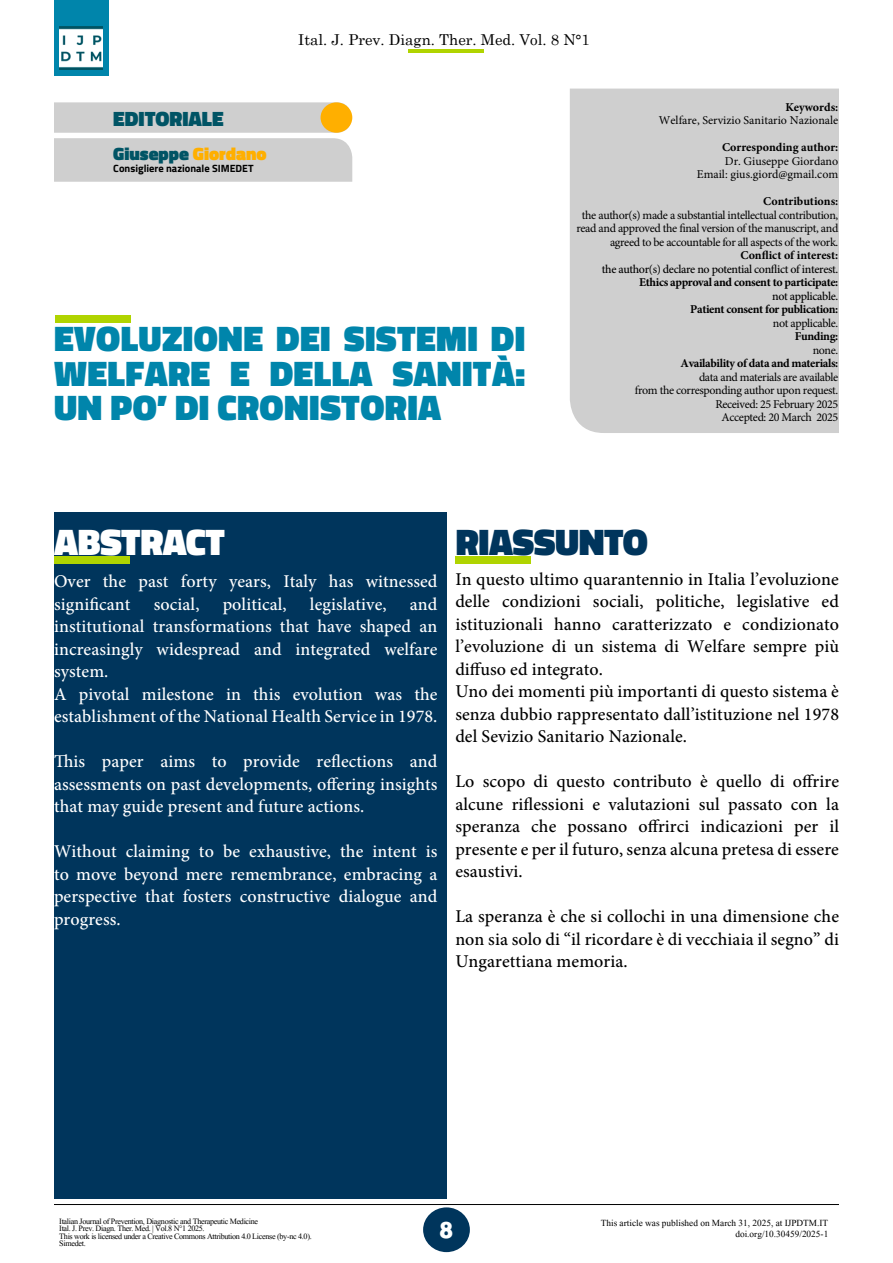
<style>
.page{position:relative;width:893px;height:1263px;background:#fff}
.page>*{position:absolute;margin:0;border:0;box-sizing:border-box;transform-origin:0 0}
.t1{font:900 37.5px "Titillium Web";letter-spacing:-.01em;color:#00355c}
.t2{font:900 37.5px "Titillium Web";letter-spacing:-.01em;color:#fff}
.t3{font:900 36px/34.5px "Titillium Web";letter-spacing:.01em;color:#0085ab}
.t4{font:700 22.5px "Point Panther DEMO";color:#fff}
.t5{font:900 21px "Titillium Web";color:#005465}
.t6{font:500 18px/22.5px "Minion Pro";letter-spacing:.005em;color:#000;text-align:justify}
.t7{font:500 18px/22.5px "Minion Pro";letter-spacing:.005em;color:#fff;text-align:justify}
.t8{font:900 18px "Titillium Web";color:#005465}
.t9{font:15px "Century Schoolbook";color:#000}
.t10{font:12px/13.5px "Minion Pro";letter-spacing:-.03em;color:#000;text-align:right}
.t11{font:700 12px "Minion Pro";letter-spacing:-.03em;color:#000}
.t12{font:12px "Minion Pro";color:#000}
.t13{font:12px "Kokila";color:#000}
.t14{font:500 12px "Minion Pro";letter-spacing:-.03em;color:#000}
.t15{font:700 12px "Minion Pro";color:#000}
.t16{font:10.5px/7.5px "Kokila";letter-spacing:-.03em;color:#000}
.t17{font:700 10.5px "Titillium Web";color:#000}
.s1{color:#ffaf00}
.s2{font-weight:400}
</style>
<div class="page">
<hr style="left:54px;top:1204px;width:785px;height:1px;background:#000">
<div style="left:54px;top:0;width:55px;height:75px;background:#0085ab"></div>
<img style="left:59px;top:26px;width:44px;height:44px">
<hr style="left:409px;top:49px;width:75px;height:3px;background:#b0d400">
<div style="left:423px;top:1207px;width:47px;height:45px;background:#00355c;border-radius:50%"></div>
<div style="left:54px;top:513px;width:392px;height:686px;background:#00355c"></div>
<svg style="left:54px;top:102px;width:298px;height:80px;background:#d3d3d2"></svg>
<div style="left:570px;top:89px;width:269px;height:344px;background:#cfcfcf"></div>
<div style="left:55px;top:316px;width:75px;height:7px;background:#b0d400"></div>
<div style="left:54px;top:556px;width:75px;height:7px;background:#b0d400"></div>
<div style="left:455px;top:556px;width:75px;height:7px;background:#b0d400"></div>
<div style="left:321px;top:102px;width:31px;height:31px;background:#ffaf00;border-radius:50%"></div>
<p class="t9" style="left:298px;top:27px;width:293px">Ital. J. Prev. Diagn. Ther. Med. Vol. 8 N°1</p>
<p class="t5" style="left:113px;top:103px;width:112px">EDITORIALE</p>
<p class="t8" style="left:113px;top:140px;width:155px">Giuseppe <span class="s1">Giordano</span></p>
<p class="t17" style="left:113px;top:160px;width:142px">Consigliere nazionale SIMEDET</p>
<p class="t3" style="left:54px;top:321px;width:473px">EVOLUZIONE DEI SISTEMI DI<br>WELFARE E DELLA SANITÀ:</p>
<p class="t3" style="left:54px;top:390px;width:389px">UN PO’ DI CRONISTORIA</p>
<p class="t15" style="left:785px;top:98px;width:54px">Keywords:</p>
<p class="t12" style="left:659px;top:112px;width:181px">Welfare, Servizio Sanitario Nazionale</p>
<p class="t15" style="left:722px;top:139px;width:118px">Corresponding author:</p>
<p class="t12" style="left:725px;top:153px;width:115px">Dr. Giuseppe Giordano</p>
<p class="t12" style="left:697px;top:166px;width:143px">Email: gius.giord@gmail.com</p>
<p class="t15" style="left:763px;top:193px;width:77px">Contributions:</p>
<p class="t10" style="left:582px;top:208px;width:258px">the author(s) made a substantial intellectual contribution,</p>
<p class="t10" style="left:576px;top:222px;width:263px">read and approved the final version of the manuscript, and agreed to be accountable for all aspects of the work.</p>
<p class="t15" style="left:740px;top:247px;width:99px">Conflict of interest:</p>
<p class="t14" style="left:602px;top:261px;width:238px">the author<span class="s2">(s)</span> declare no potential conflict of interest.</p>
<p class="t11" style="left:639px;top:274px;width:201px">Ethics approval and consent to participate:</p>
<p class="t14" style="left:772px;top:288px;width:68px">not applicable.</p>
<p class="t11" style="left:690px;top:301px;width:150px">Patient consent for publication:</p>
<p class="t10" style="left:773px;top:316px;width:67px">not applicable.</p>
<p class="t11" style="left:795px;top:328px;width:45px">Funding:</p>
<p class="t10" style="left:813px;top:343px;width:27px">none.</p>
<p class="t11" style="left:680px;top:355px;width:159px">Availability of data and materials:</p>
<p class="t10" style="left:699px;top:370px;width:141px">data and materials are available</p>
<p class="t10" style="left:635px;top:384px;width:205px">from the corresponding author upon request.</p>
<p class="t10" style="left:715px;top:397px;width:125px">Received: 25 February 2025</p>
<p class="t10" style="left:722px;top:411px;width:118px">Accepted: 20 March 2025</p>
<p class="t2" style="left:54px;top:515px;width:172px">ABSTRACT</p>
<p class="t1" style="left:456px;top:515px;width:194px">RIASSUNTO</p>
<p class="t7" style="left:54px;top:570px;width:385px">Over the past forty years, Italy has witnessed significant</p>
<p class="t7" style="left:54px;top:593px;width:385px;text-indent:356px">and institutional transformations that have shaped an increasingly widespread and integrated welfare system.</p>
<p class="t7" style="left:54px;top:683px;width:385px">A pivotal milestone in this evolution was the establishment of the National Health Service in 1978.</p>
<p class="t7" style="left:54px;top:750px;width:385px">This paper aims to provide reflections and assessments on past developments, offering insights that may guide present and future actions.</p>
<p class="t7" style="left:54px;top:840px;width:385px">Without claiming to be exhaustive, the intent is to move beyond mere remembrance, embracing a perspective that fosters constructive dialogue and progress.</p>
<p class="t7" style="left:154px;top:593px;width:47px">social,</p>
<p class="t7" style="left:223px;top:593px;width:66px">political,</p>
<p class="t7" style="left:310px;top:593px;width:78px">legislative,</p>
<p class="t6" style="left:455px;top:568px;width:385px">In questo ultimo quarantennio in Italia l’evoluzione delle condizioni sociali, politiche, legislative ed istituzionali hanno caratterizzato e condizionato l’evoluzione di un sistema di Welfare sempre più diffuso ed integrato.</p>
<p class="t6" style="left:455px;top:680px;width:385px">Uno dei momenti più importanti di questo sistema è senza dubbio rappresentato dall’istituzione nel 1978 del Sevizio Sanitario Nazionale.</p>
<p class="t6" style="left:455px;top:770px;width:385px">Lo scopo di questo contributo è quello di offrire alcune riflessioni e valutazioni sul passato con la speranza che possano offrirci indicazioni per il presente e per il futuro, senza alcuna pretesa di essere esaustivi.</p>
<p class="t6" style="left:455px;top:905px;width:385px">La speranza è che si collochi in una dimensione che non sia solo di “il ricordare è di vecchiaia il segno” di Ungarettiana memoria.</p>
<p class="t16" style="left:59px;top:1217px;width:254px">Italian Journal of Prevention, Diagnostic and Therapeutic Medicine<br>Ital. J. Prev. Diagn. Ther. Med. | Vol.8 N°1 2025.<br>This work is licensed under a Creative Commons Attribution 4.0 License (by-nc 4.0).<br>Simedet.</p>
<p class="t4" style="left:440px;top:1217px;width:15px">8</p>
<p class="t13" style="left:601px;top:1216px;width:229px">This article was published on March 31, 2025, at IJPDTM.IT</p>
<p class="t13" style="left:735px;top:1226px;width:94px">doi.org/10.30459/2025-1</p>
</div>
